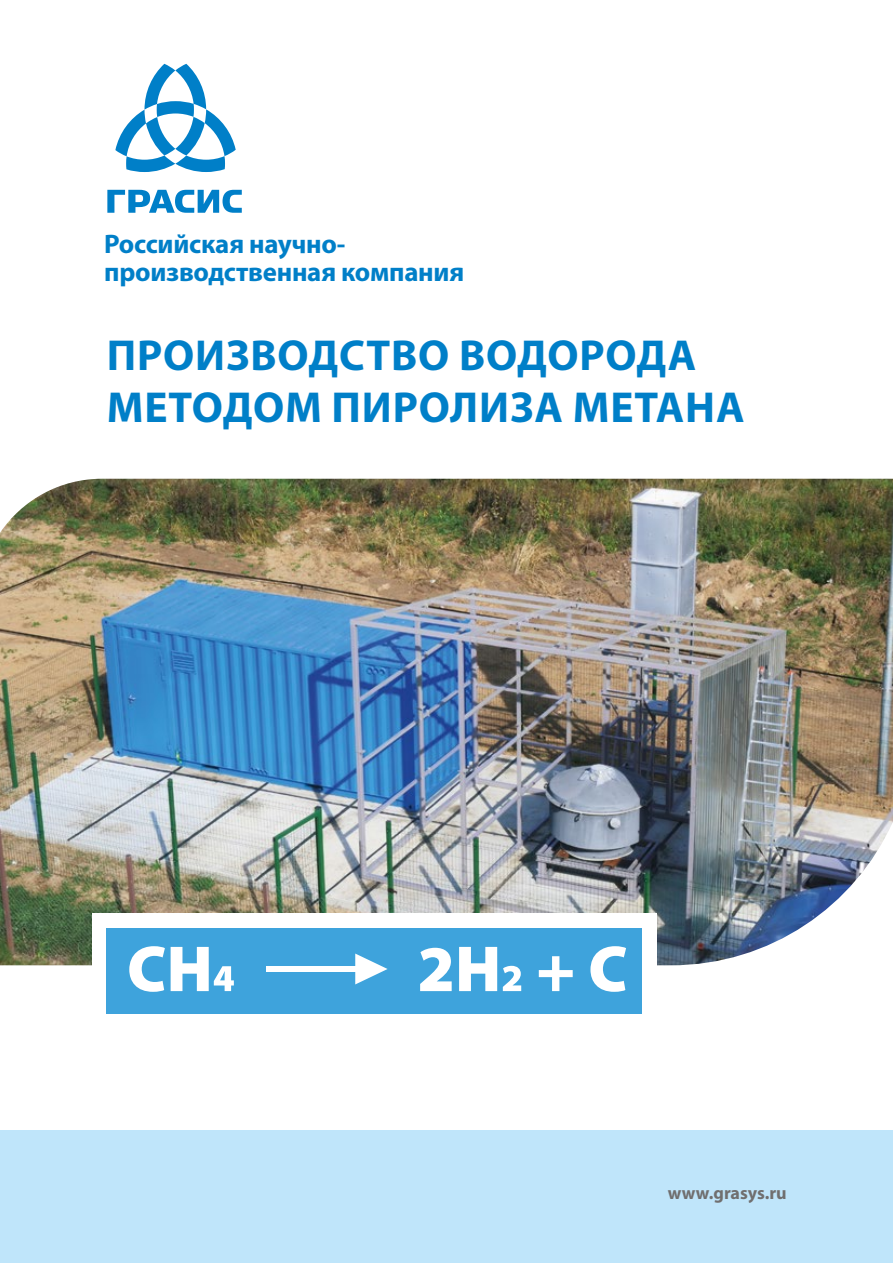
<style>
.page{position:relative;width:893px;height:1263px;background:#fff}
.page>*{position:absolute;margin:0;border:0;box-sizing:border-box;transform-origin:0 0}
.t1{font:700 43.5px/52.2px "Myriad Pro";letter-spacing:.02em;color:#007fc8}
.t2{font:700 26.85px/28.5px "Myriad Pro";letter-spacing:-.01em;color:#007fc8}
.t3{font:700 18px "Myriad Pro";color:#706f6f}
</style>
<div class="page">
<img style="left:0;top:479px;width:893px;height:486px">
<div style="left:0;top:1130px;width:893px;height:133px;background:#bfe5fa"></div>
<svg style="left:107px;top:190px;width:135px;height:23px"></svg>
<svg style="left:115px;top:64px;width:121px;height:108px"></svg>
<div style="left:93px;top:913px;width:564px;height:107px;background:#fff"></div>
<div style="left:106px;top:929px;width:536px;height:85px;background:#3ea3dc"></div>
<svg style="left:129px;top:946px;width:105px;height:46px"></svg>
<svg style="left:420px;top:946px;width:206px;height:46px"></svg>
<svg style="left:355px;top:953px;width:33px;height:31px"></svg>
<div style="left:266px;top:966px;width:98px;height:6px;background:#fff"></div>
<p class="t2" style="left:104px;top:229px;width:362px">Российская научно&shy;производственная компания</p>
<p class="t1" style="left:107px;top:327px;width:639px">ПРОИЗВОДСТВО ВОДОРОДА<br>МЕТОДОМ ПИРОЛИЗА МЕТАНА</p>
<p class="t3" style="left:668px;top:1181px;width:120px">www.grasys.ru</p>
</div>
